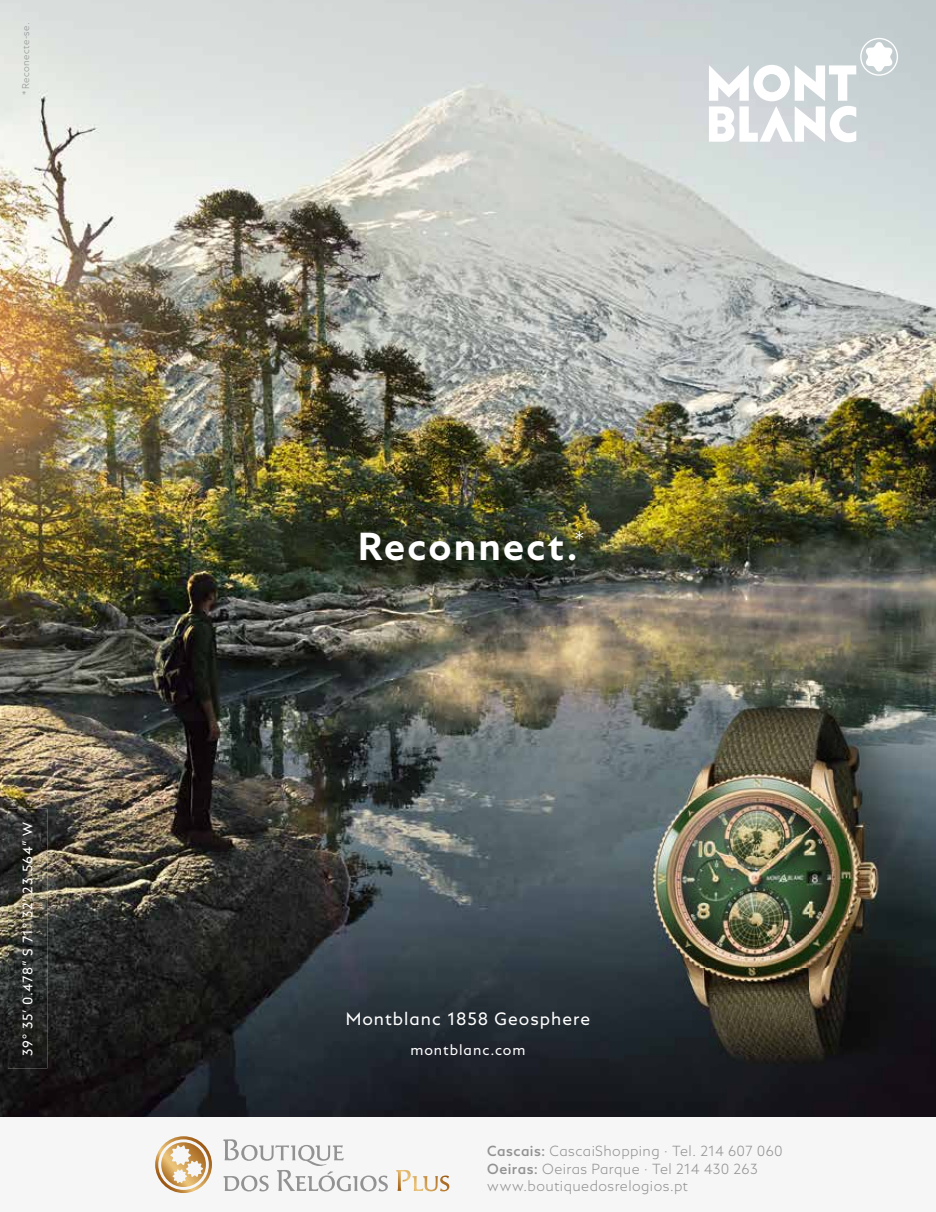
<style>
.page{position:relative;width:936px;height:1212px;background:#fff}
.page>*{position:absolute;margin:0;border:0;box-sizing:border-box;transform-origin:0 0}
.t1{font:700 37.65px "Montblanc Type";letter-spacing:.055em;color:#fff}
.t2{font:17.25px "Montblanc Type";letter-spacing:.06em;color:#fff}
.t3{font:300 14.1px/17.2px "Montblanc Type";letter-spacing:.025em;color:#929292}
.t4{font:14.1px "Montblanc Type";letter-spacing:.07em;color:#fff}
.t5{font:13.35px "Montblanc Type";letter-spacing:.035em;color:#fff}
.t6{font:300 9.45px "Montblanc Type";letter-spacing:.045em;color:#929292}
.s1{font-weight:500}
</style>
<div class="page">
<img style="left:0;top:0;width:935px;height:1117px">
<img style="left:624px;top:672px;width:311px;height:445px">
<svg style="left:709px;top:38px;width:189px;height:104px"></svg>
<div style="left:0;top:1117px;width:935px;height:95px;background:#f6f6f6"></div>
<svg style="left:155px;top:1136px;width:57px;height:57px"></svg>
<svg style="left:223px;top:1139px;width:165px;height:52px"></svg>
<svg style="left:396px;top:1170px;width:53px;height:21px"></svg>
<img style="left:8px;top:809px;width:39px;height:259px">
<img style="left:14px;top:814px;width:27px;height:249px">
<img style="left:336px;top:508px;width:268px;height:76px">
<p class="t6" style="left:20px;top:95px;width:75px;rotate:-90deg">* Reconecte-se.</p>
<p class="t5" style="left:19px;top:1056px;width:235px;rotate:-90deg">39° 35’ 0.478” S 71° 32’ 23.564” W</p>
<p class="t1" style="left:358px;top:522px;width:228px">Reconnect.<sup>*</sup></p>
<p class="t2" style="left:346px;top:1008px;width:246px">Montblanc 1858 Geosphere</p>
<p class="t4" style="left:410px;top:1041px;width:117px">montblanc.com</p>
<p class="t3" style="left:487px;top:1142px;width:297px"><span class="s1">Cascais:</span> CascaiShopping · Tel. 214 607 060<br><span class="s1">Oeiras:</span> Oeiras Parque · Tel 214 430 263 www.boutiquedosrelogios.pt</p>
</div>
